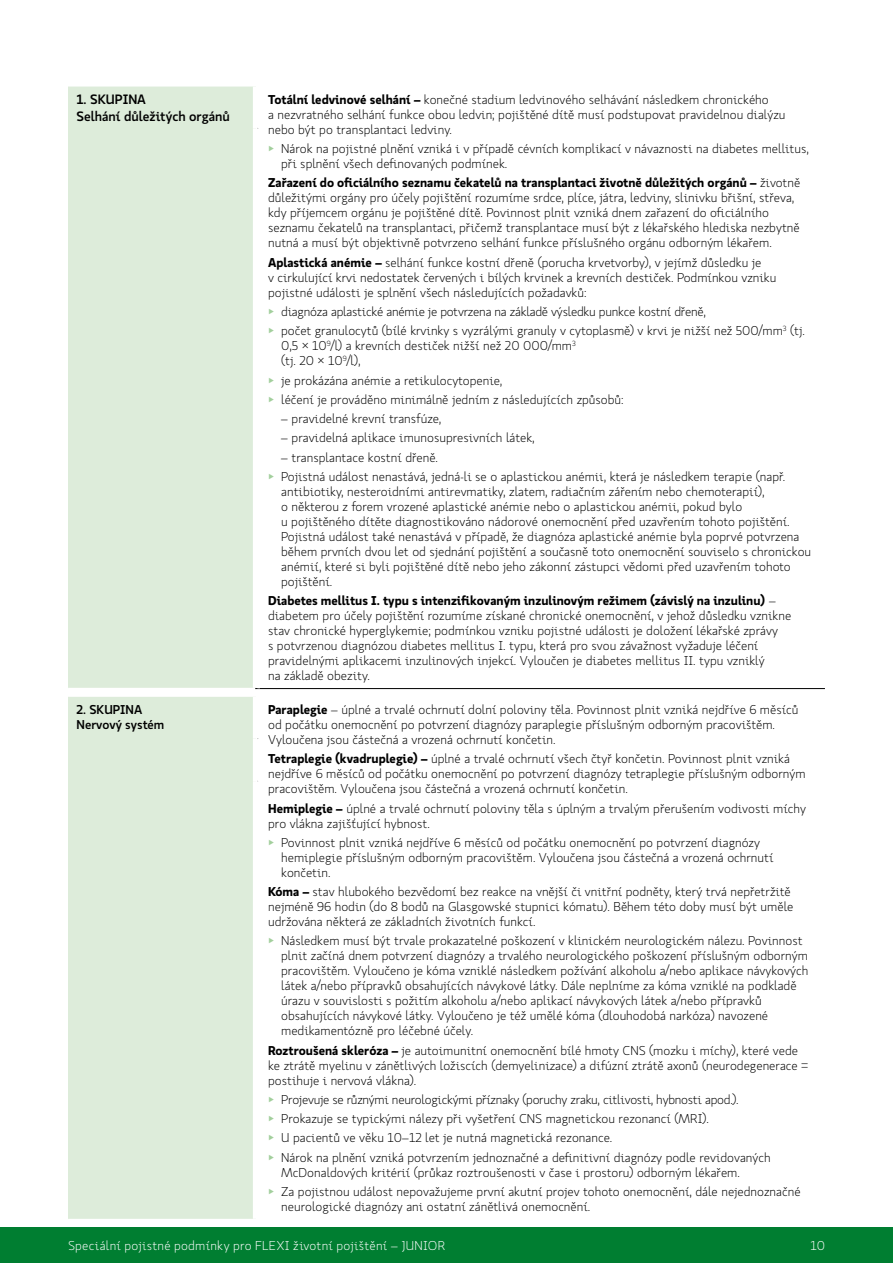
<style>
.page{position:relative;width:893px;height:1263px;background:#fff}
.page>*{position:absolute;margin:0;border:0;box-sizing:border-box;transform-origin:0 0}
.t1{font:500 13.5px/16.5px "Koop Pro";color:#000}
.t2{font:300 12.75px/15px "Koop Pro";color:#000}
.t3{font:300 12.75px/19.2px "Koop Pro";letter-spacing:-.02em;color:#000}
.t4{font:300 12.75px "Koop Pro";letter-spacing:.02em;color:#fff}
.t5{font:500 12.75px/15px "Koop Pro";color:#000}
.s1{font-weight:700}
.s2{color:#a2cf9c}
</style>
<div class="page">
<div style="left:0;top:1227px;width:893px;height:36px;background:#007e31"></div>
<div style="left:68px;top:86px;width:187px;height:602px;background:#ddecda"></div>
<hr style="left:68px;top:85px;width:189px;height:2px;background:#fff">
<hr style="left:253px;top:87px;width:4px;height:41px;background:#fff">
<hr style="left:253px;top:128px;width:4px;height:560px;background:#fff">
<hr style="left:260px;top:688px;width:565px;height:1px;background:#000">
<div style="left:68px;top:696px;width:187px;height:523px;background:#ddecda"></div>
<hr style="left:68px;top:695px;width:189px;height:2px;background:#fff">
<hr style="left:253px;top:697px;width:4px;height:42px;background:#fff">
<hr style="left:253px;top:739px;width:4px;height:42px;background:#fff">
<hr style="left:253px;top:781px;width:4px;height:438px;background:#fff">
<p class="t1" style="left:77px;top:91px;width:155px">1. SKUPINA<br>Selhání důležitých orgánů</p>
<p class="t2" style="left:268px;top:92px;width:519px"><span class="s1">Totální ledvinové selhání –</span> konečné stadium ledvinového selhávání následkem chronického<br>a nezvratného selhání funkce obou ledvin; pojištěné dítě musí podstupovat pravidelnou dialýzu nebo být po transplantaci ledviny.</p>
<p class="t2" style="left:281px;top:141px;width:529px;text-indent:-13px"><span class="s2">▶</span> Nárok na pojistné plnění vzniká i v případě cévních komplikací v návaznosti na diabetes mellitus, při splnění všech definovaných podmínek.</p>
<p class="t2" style="left:268px;top:175px;width:534px"><span class="s1">Zařazení do oficiálního seznamu čekatelů na transplantaci životně důležitých orgánů –</span> životně důležitými orgány pro účely pojištění rozumíme srdce, plíce, játra, ledviny, slinivku břišní, střeva, kdy příjemcem orgánu je pojištěné dítě. Povinnost plnit vzniká dnem zařazení do oficiálního seznamu čekatelů na transplantaci, přičemž transplantace musí být z lékařského hlediska nezbytně nutná a musí být objektivně potvrzeno selhání funkce příslušného orgánu odborným lékařem.</p>
<p class="t2" style="left:268px;top:255px;width:510px"><span class="s1">Aplastická anémie –</span> selhání funkce kostní dřeně (porucha krvetvorby), v jejímž důsledku je<br>v cirkulující krvi nedostatek červených i bílých krvinek a krevních destiček. Podmínkou vzniku pojistné události je splnění všech následujících požadavků:</p>
<p class="t3" style="left:268px;top:302px;width:538px"><span class="s2">▶</span> diagnóza aplastické anémie je potvrzena na základě výsledku punkce kostní dřeně,<br><span class="s2">▶</span> počet granulocytů (bílé krvinky s vyzrálými granuly v cytoplasmě) v krvi je nižší než 500/mm<sup>3</sup> (tj.</p>
<p class="t2" style="left:281px;top:338px;width:296px">0,5 × 10<sup>9</sup>/l) a krevních destiček nižší než 20 000/mm<sup>3 </sup>(tj. 20 × 10<sup>9</sup>/l),</p>
<p class="t2" style="left:268px;top:370px;width:357px;line-height:19.2px"><span class="s2">▶</span> je prokázána anémie a retikulocytopenie,<br><span class="s2">▶</span> léčení je prováděno minimálně jedním z následujících způsobů:</p>
<p class="t2" style="left:281px;top:411px;width:162px">– pravidelné krevní transfúze,</p>
<p class="t2" style="left:281px;top:430px;width:255px">– pravidelná aplikace imunosupresivních látek,</p>
<p class="t2" style="left:268px;top:447px;width:519px;line-height:19.2px;text-indent:13px">– transplantace kostní dřeně.<br><span class="s2">▶</span> Pojistná událost nenastává, jedná-li se o aplastickou anémii, která je následkem terapie (např.</p>
<p class="t2" style="left:281px;top:484px;width:531px">antibiotiky, nesteroidními antirevmatiky, zlatem, radiačním zářením nebo chemoterapií),<br>o některou z forem vrozené aplastické anémie nebo o aplastickou anémii, pokud bylo<br>u pojištěného dítěte diagnostikováno nádorové onemocnění před uzavřením tohoto pojištění.<br>Pojistná událost také nenastává v případě, že diagnóza aplastické anémie byla poprvé potvrzena během prvních dvou let od sjednání pojištění a současně toto onemocnění souviselo s chronickou anémií, které si byli pojištěné dítě nebo jeho zákonní zástupci vědomi před uzavřením tohoto pojištění.</p>
<p class="t2" style="left:268px;top:593px;width:525px"><span class="s1">Diabetes mellitus I. typu s intenzifikovaným inzulinovým režimem (závislý na inzulinu)</span> – diabetem pro účely pojištění rozumíme získané chronické onemocnění, v jehož důsledku vznikne stav chronické hyperglykemie; podmínkou vzniku pojistné události je doložení lékařské zprávy<br>s potvrzenou diagnózou diabetes mellitus I. typu, která pro svou závažnost vyžaduje léčení pravidelnými aplikacemi inzulinových injekcí. Vyloučen je diabetes mellitus II. typu vzniklý<br>na základě obezity.</p>
<p class="t5" style="left:77px;top:702px;width:89px">2. SKUPINA<br>Nervový systém</p>
<p class="t2" style="left:268px;top:702px;width:532px"><span class="s1">Paraplegie</span> – úplné a trvalé ochrnutí dolní poloviny těla. Povinnost plnit vzniká nejdříve 6 měsíců od počátku onemocnění po potvrzení diagnózy paraplegie příslušným odborným pracovištěm.<br>Vyloučena jsou částečná a vrozená ochrnutí končetin.</p>
<p class="t2" style="left:268px;top:751px;width:539px"><span class="s1">Tetraplegie (kvadruplegie) –</span> úplné a trvalé ochrnutí všech čtyř končetin. Povinnost plnit vzniká nejdříve 6 měsíců od počátku onemocnění po potvrzení diagnózy tetraplegie příslušným odborným pracovištěm. Vyloučena jsou částečná a vrozená ochrnutí končetin.</p>
<p class="t2" style="left:268px;top:801px;width:539px"><span class="s1">Hemiplegie –</span> úplné a trvalé ochrnutí poloviny těla s úplným a trvalým přerušením vodivosti míchy pro vlákna zajišťující hybnost.</p>
<p class="t2" style="left:281px;top:835px;width:494px;text-indent:-13px"><span class="s2">▶</span> Povinnost plnit vzniká nejdříve 6 měsíců od počátku onemocnění po potvrzení diagnózy hemiplegie příslušným odborným pracovištěm. Vyloučena jsou částečná a vrozená ochrnutí končetin.</p>
<p class="t2" style="left:268px;top:884px;width:527px"><span class="s1">Kóma –</span> stav hlubokého bezvědomí bez reakce na vnější či vnitřní podněty, který trvá nepřetržitě nejméně 96 hodin (do 8 bodů na Glasgowské stupnici kómatu). Během této doby musí být uměle udržována některá ze základních životních funkcí.</p>
<p class="t2" style="left:281px;top:933px;width:529px;text-indent:-13px"><span class="s2">▶</span> Následkem musí být trvale prokazatelné poškození v klinickém neurologickém nálezu. Povinnost plnit začíná dnem potvrzení diagnózy a trvalého neurologického poškození příslušným odborným pracovištěm. Vyloučeno je kóma vzniklé následkem požívání alkoholu a/nebo aplikace návykových látek a/nebo přípravků obsahujících návykové látky. Dále neplníme za kóma vzniklé na podkladě úrazu v souvislosti s požitím alkoholu a/nebo aplikací návykových látek a/nebo přípravků obsahujících návykové látky. Vyloučeno je též umělé kóma (dlouhodobá narkóza) navozené medikamentózně pro léčebné účely.</p>
<p class="t2" style="left:268px;top:1042px;width:542px"><span class="s1">Roztroušená skleróza –</span> je autoimunitní onemocnění bílé hmoty CNS (mozku i míchy), které vede ke ztrátě myelinu v zánětlivých ložiscích (demyelinizace) a difúzní ztrátě axonů (neurodegenerace = postihuje i nervová vlákna).</p>
<p class="t2" style="left:268px;top:1090px;width:504px;line-height:19.2px"><span class="s2">▶</span> Projevuje se různými neurologickými příznaky (poruchy zraku, citlivosti, hybnosti apod.).<br><span class="s2">▶</span> Prokazuje se typickými nálezy při vyšetření CNS magnetickou rezonancí (MRI).<br><span class="s2">▶</span> U pacientů ve věku 10–12 let je nutná magnetická rezonance.<br><span class="s2">▶</span> Nárok na plnění vzniká potvrzením jednoznačné a definitivní diagnózy podle revidovaných</p>
<p class="t2" style="left:268px;top:1162px;width:534px;line-height:19.2px;text-indent:13px">McDonaldových kritérií (průkaz roztroušenosti v čase i prostoru) odborným lékařem.<br><span class="s2">▶</span> Za pojistnou událost nepovažujeme první akutní projev tohoto onemocnění, dále nejednoznačné</p>
<p class="t2" style="left:281px;top:1199px;width:311px">neurologické diagnózy ani ostatní zánětlivá onemocnění.</p>
<p class="t4" style="left:68px;top:1237px;width:379px">Speciální pojistné podmínky pro FLEXI životní pojištění – JUNIOR</p>
<p class="t4" style="left:810px;top:1237px;width:16px">10</p>
</div>
